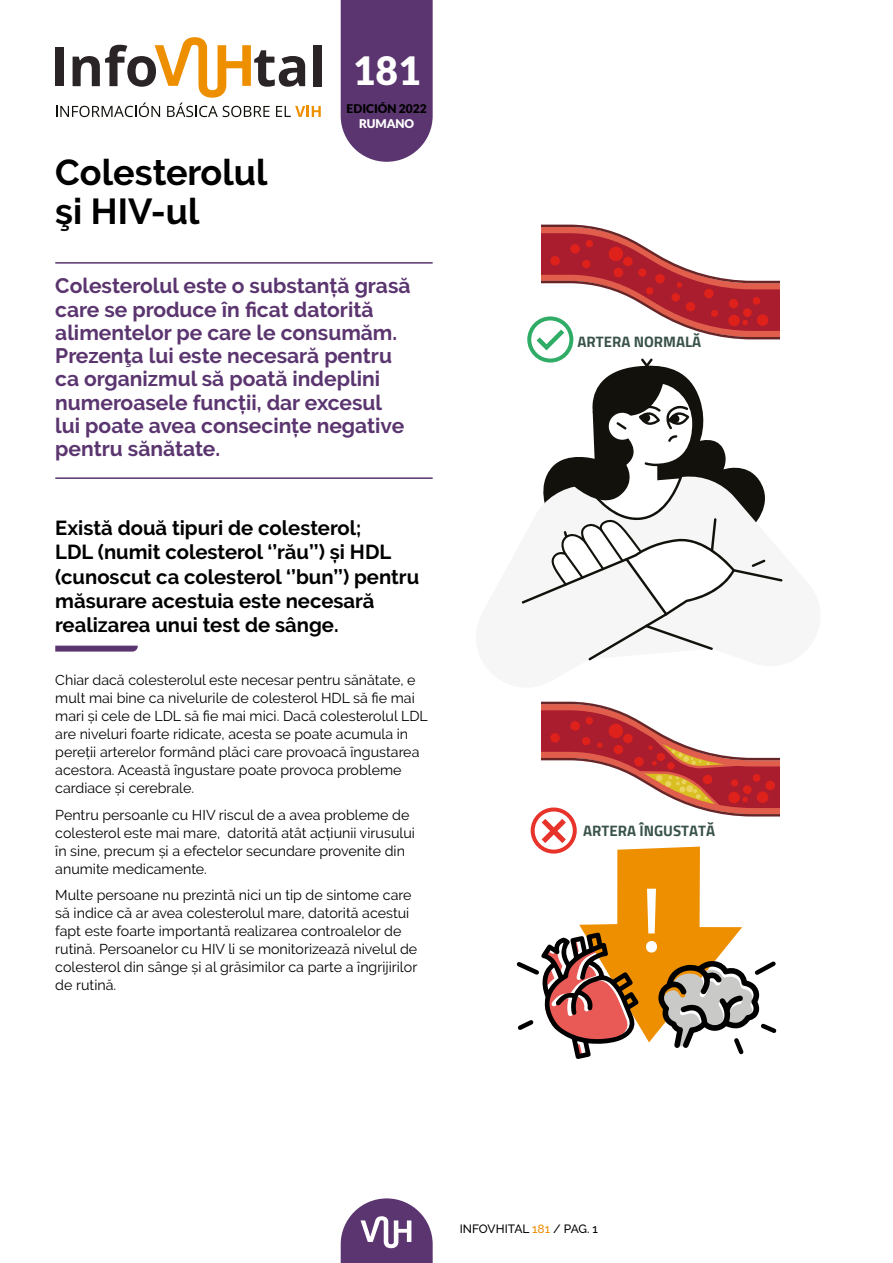
<style>
.page{position:relative;width:893px;height:1263px;background:#fff}
.page>*{position:absolute;margin:0;border:0;box-sizing:border-box;transform-origin:0 0}
.t1{font:800 93.3px "Cairo";color:#fff}
.t2{font:900 39px "Lato";color:#fff}
.t3{font:700 36px/39px "Raleway";color:#000}
.t4{font:700 21px/23.2px "Raleway";color:#5b356f}
.t5{font:700 20.25px/24.3px "Raleway";color:#000}
.t6{font:700 15px "Cairo";color:#39524a}
.t7{font:14.25px/18px "Raleway";color:#000}
.t8{font:500 12px "Raleway";color:#000}
.t9{font:900 12px "Lato";color:#000}
.t10{font:900 12px "Lato";color:#fff}
.s1{color:#ee8f00}
</style>
<div class="page">
<div style="left:55px;top:48px;width:8px;height:38px;background:#2b2426"></div>
<div style="left:313px;top:45px;width:9px;height:41px;background:#2b2426"></div>
<svg style="left:56px;top:37px;width:265px;height:80px"></svg>
<svg style="left:341px;top:1198px;width:92px;height:65px"></svg>
<hr style="left:55px;top:262px;width:378px;height:2px;background:#5b356f">
<hr style="left:55px;top:477px;width:378px;height:2px;background:#5b356f">
<svg style="left:341px;top:0;width:92px;height:162px;background:#654278"></svg>
<svg style="left:55px;top:646px;width:83px;height:6px"></svg>
<div style="left:527px;top:316px;width:46px;height:47px;border:4px solid #2fac66;border-radius:50%"></div>
<svg style="left:522px;top:358px;width:261px;height:302px"></svg>
<svg style="left:537px;top:224px;width:242px;height:126px"></svg>
<div style="left:609px;top:247px;width:14px;height:14px;background:#de211b;border-radius:50%"></div>
<div style="left:753px;top:297px;width:7px;height:8px;background:#de211b;border-radius:50%"></div>
<div style="left:743px;top:308px;width:9px;height:9px;background:#de211b;border-radius:50%"></div>
<div style="left:728px;top:315px;width:12px;height:11px;background:#de211b;border-radius:50%"></div>
<div style="left:757px;top:314px;width:11px;height:12px;background:#de211b;border-radius:50%"></div>
<svg style="left:516px;top:701px;width:264px;height:358px"></svg>
<h3 class="t3" style="left:55px;top:153px;width:214px">Colesterolul şi HIV-ul</h3>
<h2 class="t2" style="left:353px;top:48px;width:69px">181</h2>
<p class="t9" style="left:347px;top:102px;width:82px">EDICIÓN 2022</p>
<p class="t10" style="left:359px;top:116px;width:57px">RUMANO</p>
<p class="t4" style="left:55px;top:274px;width:357px">Colesterolul este o substanță grasă care se produce în ficat datorită alimentelor pe care le consumăm.<br>Prezenţa lui este necesară pentru ca organizmul să poată indeplini numeroasele funcții, dar excesul lui poate avea consecințe negative pentru sănătate.</p>
<h3 class="t5" style="left:55px;top:516px;width:366px">Există două tipuri de colesterol;<br>LDL (numit colesterol ‘’rău’’) și HDL (cunoscut ca colesterol ‘’bun’’) pentru măsurare acestuia este necesară realizarea unui test de sânge.</h3>
<p class="t7" style="left:55px;top:671px;width:374px">Chiar dacă colesterolul este necesar pentru sănătate, e mult mai bine ca nivelurile de colesterol HDL să fie mai mari și cele de LDL să fie mai mici. Dacă colesterolul LDL are niveluri foarte ridicate, acesta se poate acumula in pereții arterelor formând plăci care provoacă îngustarea acestora. Această îngustare poate provoca probleme cardiace și cerebrale.</p>
<p class="t7" style="left:55px;top:806px;width:361px">Pentru persoanle cu HIV riscul de a avea probleme de colesterol este mai mare, datorită atât acțiunii virusului în sine, precum și a efectelor secundare provenite din anumite medicamente.</p>
<p class="t7" style="left:55px;top:886px;width:364px">Multe persoane nu prezintă nici un tip de sintome care să indice că ar avea colesterolul mare, datorită acestui fapt este foarte importantă realizarea controalelor de rutină. Persoanelor cu HIV li se monitorizează nivelul de colesterol din sânge și al grăsimilor ca parte a îngrijirilor de rutină.</p>
<p class="t6" style="left:577px;top:333px;width:125px">ARTERA NORMALĂ</p>
<p class="t6" style="left:583px;top:822px;width:133px">ARTERA ÎNGUSTATĂ</p>
<h1 class="t1" style="left:641px;top:863px;width:23px">!</h1>
<p class="t8" style="left:460px;top:1221px;width:140px">INFOVHITAL <span class="s1">181</span> / PAG. 1</p>
</div>
